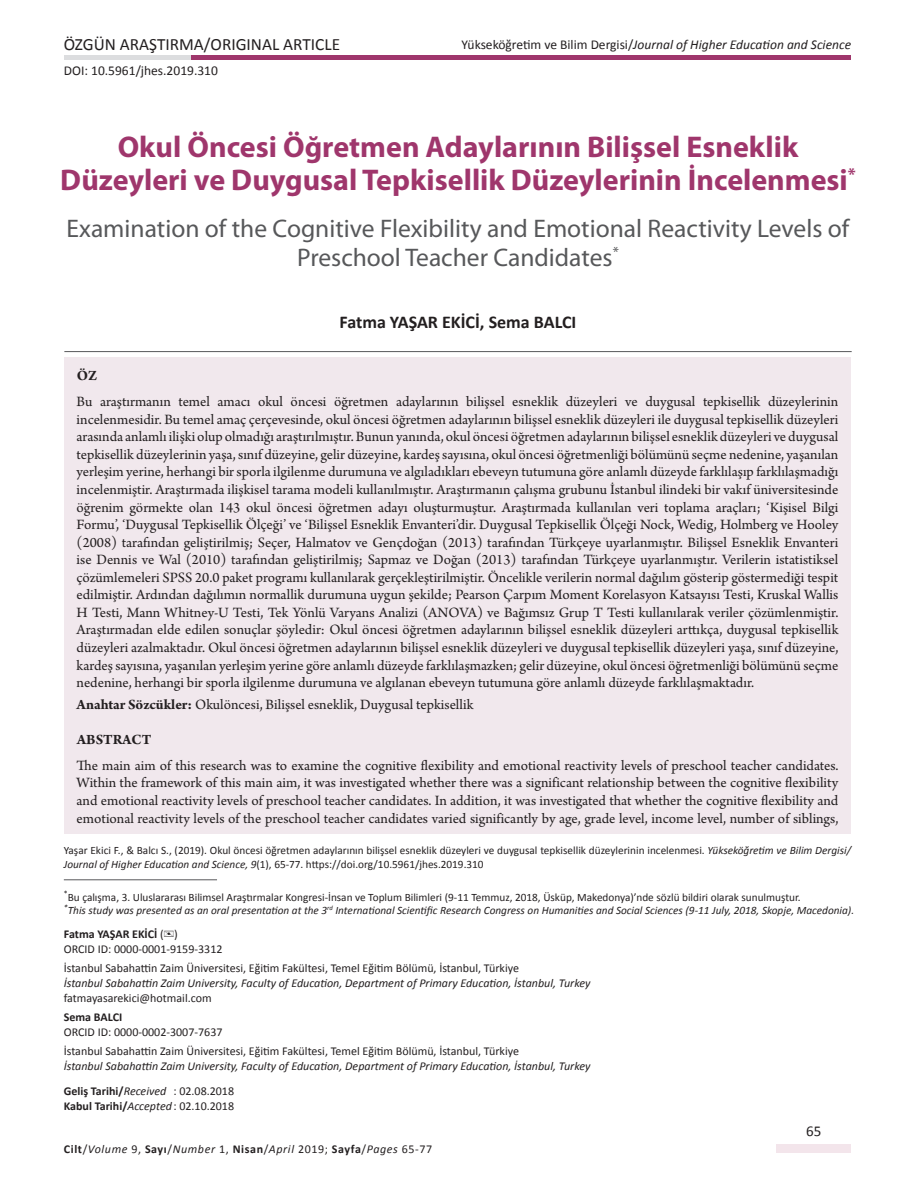
<style>
.page{position:relative;width:915px;height:1191px;background:#fff}
.page>*{position:absolute;margin:0;border:0;box-sizing:border-box;transform-origin:0 0}
.t1{font:700 30px/33px "Myriad Pro";color:#9f366c;text-align:center}
.t2{font:25.5px/29.2px "Myriad Pro";color:#57585a;text-align:center}
.t3{font:700 18px "Calibri";color:#231f20}
.t4{font:17.25px "Calibri";color:#231f20}
.t5{font:15px/17.5px "Arno Pro";color:#231f20;text-align:justify}
.t6{font:700 15px "Arno Pro";letter-spacing:.005em;color:#231f20}
.t7{font:15px "Calibri";color:#231f20}
.t8{font:italic 13.5px "Calibri";color:#231f20}
.t9{font:13.5px "Calibri";color:#231f20}
.t10{font:12px/15px "Calibri";color:#231f20}
.t11{font:italic 12px/24.8px "Calibri";color:#231f20}
.t12{font:italic 12px "Calibri";letter-spacing:.05em;color:#231f20}
.t13{font:700 12px "Calibri";color:#231f20}
.t14{font:italic 11.25px/13.5px "Calibri";color:#231f20}
.t15{font:11.25px/13.5px "Calibri";color:#231f20}
.s1{font-style:normal}
.s2{font-weight:700}
.s3{font-style:italic}
.s4{font-weight:700;font-style:normal}
.s5{font-weight:400;font-style:italic}
.s6{font-weight:400}
</style>
<div class="page">
<div style="left:776px;top:1144px;width:74px;height:8px;background:#f3e5eb"></div>
<div style="left:64px;top:55px;width:132px;height:5px;background:#dcdddf"></div>
<div style="left:191px;top:55px;width:659px;height:5px;background:#9f366c"></div>
<div style="left:64px;top:357px;width:786px;height:476px;background:#f1e8ed"></div>
<hr style="left:64px;top:351px;width:787px;height:1px;background:#57585a">
<hr style="left:64px;top:879px;width:153px;height:1px;background:#57585a">
<p class="t4" style="left:64px;top:34px;width:278px">ÖZGÜN ARAŞTIRMA/ORIGINAL ARTICLE</p>
<p class="t9" style="left:64px;top:62px;width:156px">DOI: 10.5961/jhes.2019.310</p>
<p class="t8" style="left:461px;top:36px;width:391px"><span class="s1">Yükseköğretim ve Bilim Dergisi/</span>Journal of Higher Education and Science</p>
<h1 class="t1" style="left:60px;top:130px;width:796px">Okul Öncesi Öğretmen Adaylarının Bilişsel Esneklik<br>Düzeyleri ve Duygusal Tepkisellik Düzeylerinin İncelenmesi<sup>*</sup></h1>
<h2 class="t2" style="left:67px;top:213px;width:784px">Examination of the Cognitive Flexibility and Emotional Reactivity Levels of<br>Preschool Teacher Candidates<sup>*</sup></h2>
<p class="t3" style="left:339px;top:310px;width:238px">Fatma YAŞAR EKİCİ, Sema BALCI</p>
<p class="t6" style="left:77px;top:367px;width:22px">ÖZ</p>
<p class="t5" style="left:77px;top:394px;width:763px">Bu araştırmanın temel amacı okul öncesi öğretmen adaylarının bilişsel esneklik düzeyleri ve duygusal tepkisellik düzeylerinin incelenmesidir. Bu temel amaç çerçevesinde, okul öncesi öğretmen adaylarının bilişsel esneklik düzeyleri ile duygusal tepkisellik düzeyleri arasında anlamlı ilişki olup olmadığı araştırılmıştır. Bunun yanında, okul öncesi öğretmen adaylarının bilişsel esneklik düzeyleri ve duygusal tepkisellik düzeylerinin yaşa, sınıf düzeyine, gelir düzeyine, kardeş sayısına, okul öncesi öğretmenliği bölümünü seçme nedenine, yaşanılan yerleşim yerine, herhangi bir sporla ilgilenme durumuna ve algıladıkları ebeveyn tutumuna göre anlamlı düzeyde farklılaşıp farklılaşmadığı incelenmiştir. Araştırmada ilişkisel tarama modeli kullanılmıştır. Araştırmanın çalışma grubunu İstanbul ilindeki bir vakıf üniversitesinde öğrenim görmekte olan 143 okul öncesi öğretmen adayı oluşturmuştur. Araştırmada kullanılan veri toplama araçları; ‘Kişisel Bilgi Formu’, ‘Duygusal Tepkisellik Ölçeği’ ve ‘Bilişsel Esneklik Envanteri’dir. Duygusal Tepkisellik Ölçeği Nock, Wedig, Holmberg ve Hooley (2008) tarafından geliştirilmiş; Seçer, Halmatov ve Gençdoğan (2013) tarafından Türkçeye uyarlanmıştır. Bilişsel Esneklik Envanteri ise Dennis ve Wal (2010) tarafından geliştirilmiş; Sapmaz ve Doğan (2013) tarafından Türkçeye uyarlanmıştır. Verilerin istatistiksel çözümlemeleri SPSS 20.0 paket programı kullanılarak gerçekleştirilmiştir. Öncelikle verilerin normal dağılım gösterip göstermediği tespit edilmiştir. Ardından dağılımın normallik durumuna uygun şekilde; Pearson Çarpım Moment Korelasyon Katsayısı Testi, Kruskal Wallis H Testi, Mann Whitney-U Testi, Tek Yönlü Varyans Analizi (ANOVA) ve Bağımsız Grup T Testi kullanılarak veriler çözümlenmiştir.<br>Araştırmadan elde edilen sonuçlar şöyledir: Okul öncesi öğretmen adaylarının bilişsel esneklik düzeyleri arttıkça, duygusal tepkisellik düzeyleri azalmaktadır. Okul öncesi öğretmen adaylarının bilişsel esneklik düzeyleri ve duygusal tepkisellik düzeyleri yaşa, sınıf düzeyine, kardeş sayısına, yaşanılan yerleşim yerine göre anlamlı düzeyde farklılaşmazken; gelir düzeyine, okul öncesi öğretmenliği bölümünü seçme nedenine, herhangi bir sporla ilgilenme durumuna ve algılanan ebeveyn tutumuna göre anlamlı düzeyde farklılaşmaktadır.</p>
<p class="t5" style="left:77px;top:696px;width:398px"><span class="s2">Anahtar Sözcükler:</span> Okulöncesi, Bilişsel esneklik, Duygusal tepkisellik</p>
<p class="t6" style="left:77px;top:730px;width:76px">ABSTRACT</p>
<p class="t5" style="left:77px;top:757px;width:763px">The main aim of this research was to examine the cognitive flexibility and emotional reactivity levels of preschool teacher candidates.<br>Within the framework of this main aim, it was investigated whether there was a significant relationship between the cognitive flexibility and emotional reactivity levels of preschool teacher candidates. In addition, it was investigated that whether the cognitive flexibility and emotional reactivity levels of the preschool teacher candidates varied significantly by age, grade level, income level, number of siblings,</p>
<p class="t15" style="left:64px;top:843px;width:788px">Yaşar Ekici F., &amp; Balcı S., (2019). Okul öncesi öğretmen adaylarının bilişsel esneklik düzeyleri ve duygusal tepkisellik düzeylerinin incelenmesi. <span class="s3">Yükseköğretim ve Bilim Dergisi/<br>Journal of Higher Education and Science, 9</span>(1), 65-77. https://doi.org/10.5961/jhes.2019.310</p>
<p class="t14" style="left:64px;top:889px;width:791px"><sup>*</sup><span class="s1">Bu çalışma, 3. Uluslararası Bilimsel Araştırmalar Kongresi-İnsan ve Toplum Bilimleri (9-11 Temmuz, 2018, Üsküp, Makedonya)’nde sözlü bildiri olarak sunulmuştur.<br></span><sup>*</sup>This study was presented as an oral presentation at the 3<sup>rd</sup> International Scientific Research Congress on Humanities and Social Sciences (9-11 July, 2018, Skopje, Macedonia).</p>
<p class="t10" style="left:64px;top:926px;width:160px"><span class="s2">Fatma YAŞAR EKİCİ</span> ( )<br>ORCID ID: 0000-0001-9159-3312</p>
<p class="t10" style="left:64px;top:960px;width:456px">İstanbul Sabahattin Zaim Üniversitesi, Eğitim Fakültesi, Temel Eğitim Bölümü, İstanbul, Türkiye</p>
<p class="t11" style="left:64px;top:970px;width:528px">İstanbul Sabahattin Zaim University, Faculty of Education, Department of Primary Education, İstanbul, Turkey</p>
<p class="t10" style="left:64px;top:990px;width:149px">fatmayasarekici@hotmail.com</p>
<p class="t13" style="left:64px;top:1009px;width:60px">Sema BALCI</p>
<p class="t10" style="left:64px;top:1022px;width:456px;line-height:19.2px">ORCID ID: 0000-0002-3007-7637<br>İstanbul Sabahattin Zaim Üniversitesi, Eğitim Fakültesi, Temel Eğitim Bölümü, İstanbul, Türkiye</p>
<p class="t11" style="left:64px;top:1053px;width:528px">İstanbul Sabahattin Zaim University, Faculty of Education, Department of Primary Education, İstanbul, Turkey<br><span class="s4">Geliş Tarihi/</span>Received <span class="s1">: 02.08.2018</span></p>
<p class="t13" style="left:64px;top:1098px;width:172px">Kabul Tarihi/<span class="s5">Accepted</span><span class="s6">: 02.10.2018</span></p>
<p class="t12" style="left:64px;top:1140px;width:370px"><span class="s4">Cilt</span><span class="s1">/</span>Volume <span class="s1">9,</span> <span class="s4">Sayı</span><span class="s1">/</span>Number <span class="s1">1,</span> <span class="s4">Nisan</span><span class="s1">/</span>April <span class="s1">2019;</span> <span class="s4">Sayfa</span><span class="s1">/</span>Pages <span class="s1">65-77</span></p>
<p class="t7" style="left:806px;top:1121px;width:17px">65</p>
</div>
